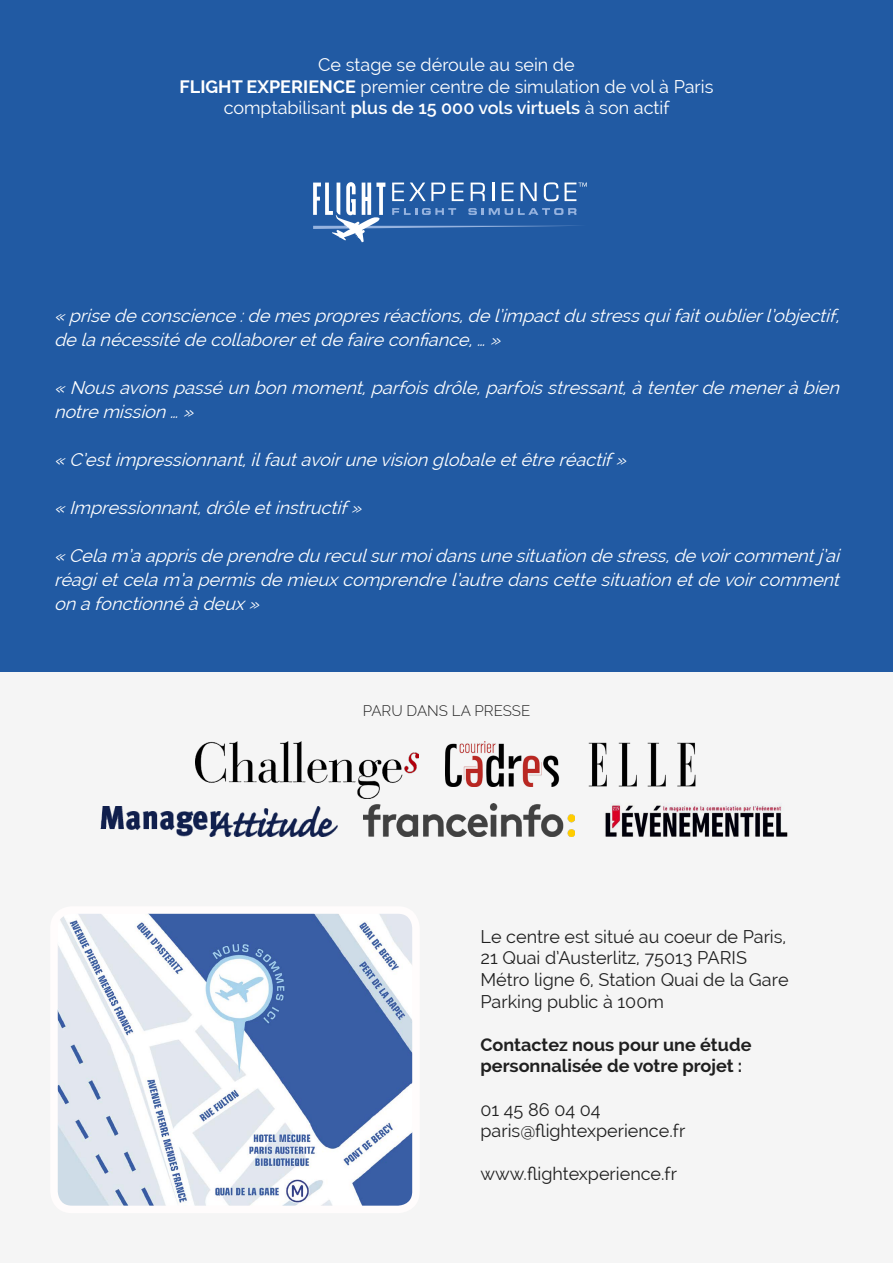
<style>
.page{position:relative;width:893px;height:1263px;background:#fff}
.page>*{position:absolute;margin:0;border:0;box-sizing:border-box;transform-origin:0 0}
.t1{font:italic 18px/24px "Raleway";color:#fff}
.t2{font:18px/21.6px "Raleway";color:#202020}
.t3{font:18px/21.6px "Raleway";color:#fff;text-align:center}
.t4{font:700 18px/21.6px "Raleway";color:#202020}
.t5{font:300 15px "Raleway";color:#202020}
.s1{font-weight:700}
.s2{font-weight:600}
</style>
<div class="page">
<div style="left:0;top:655px;width:893px;height:608px;background:#f5f5f5"></div>
<div style="left:0;top:0;width:893px;height:672px;background:#215aa3"></div>
<svg style="left:313px;top:182px;width:274px;height:60px"></svg>
<img style="left:59px;top:915px;width:352px;height:289px">
<div style="left:50px;top:906px;width:370px;height:307px;border:8px solid #fffcfc;border-radius:18px"></div>
<img style="left:195px;top:742px;width:223px;height:56px">
<img style="left:445px;top:742px;width:115px;height:44px">
<img style="left:364px;top:804px;width:211px;height:32px">
<img style="left:605px;top:803px;width:183px;height:34px">
<img style="left:100px;top:807px;width:237px;height:29px">
<img style="left:588px;top:742px;width:107px;height:44px">
<p class="t3" style="left:179px;top:54px;width:535px">Ce stage se déroule au sein de<br><span class="s1">FLIGHT EXPERIENCE</span> premier centre de simulation de vol à Paris comptabilisant <span class="s2">plus de 15 000 vols virtuels</span> à son actif</p>
<p class="t1" style="left:54px;top:304px;width:792px">« prise de conscience :de mespropresréactions,de l’impactdu stressquifaitoublierl’objectif, de lanécessité de collaboreretde faire confiance,…»</p>
<p class="t1" style="left:54px;top:376px;width:792px">« Nousavonspassé un bon moment,parfoisdrôle,parfoisstressant,àtenterde meneràbien notre mission …»</p>
<p class="t1" style="left:54px;top:448px;width:579px">« C’estimpressionnant,ilfautavoirune vision globale etêtre réactif»</p>
<p class="t1" style="left:54px;top:496px;width:314px">« Impressionnant,drôle etinstructif»</p>
<p class="t1" style="left:54px;top:544px;width:792px;text-align:justify">« Celam’aapprisde prendre du reculsurmoidansune situation de stress,de voircommentj ’ai réagietcelam’apermisde mieuxcomprendre l’autre danscette situation etde voircomment on afonctionné àdeux»</p>
<p class="t5" style="left:363px;top:702px;width:169px">PARU DANS LA PRESSE</p>
<p class="t2" style="left:480px;top:925px;width:310px">Le centre est situé au coeur de Paris,<br>21 Quai d’Austerlitz, 75013 PARIS<br>Métro ligne 6, Station Quai de la Gare<br>Parking public à 100m</p>
<p class="t4" style="left:480px;top:1034px;width:272px">Contactez nous pour une étude personnalisée de votre projet :</p>
<p class="t2" style="left:480px;top:1098px;width:206px">01 45 86 04 04 paris@flightexperience.fr</p>
<p class="t2" style="left:480px;top:1163px;width:198px">www.flightexperience.fr</p>
</div>
